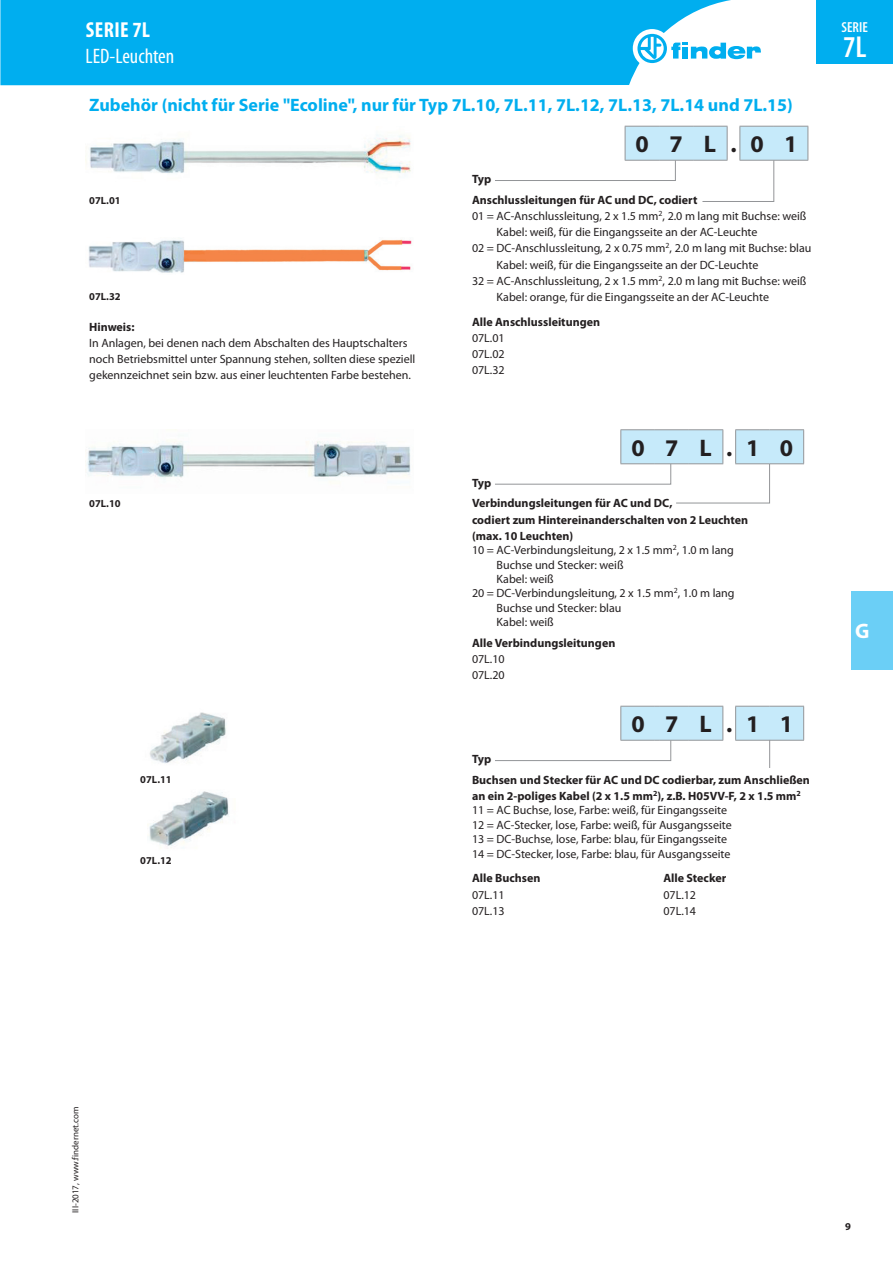
<style>
.page{position:relative;width:893px;height:1263px;background:#fff}
.page>*{position:absolute;margin:0;border:0;box-sizing:border-box;transform-origin:0 0}
.t1{font:600 condensed 30.3px "Myriad Pro";color:#fff}
.t2{font:700 24px "Myriad Pro";letter-spacing:.855em;color:#231f20}
.t3{font:700 condensed 21.75px "Myriad Pro";letter-spacing:.02em;color:#fff}
.t4{font:condensed 21px "Myriad Pro";color:#fff}
.t5{font:700 21px "Myriad Pro";color:#fff}
.t6{font:700 18px "Myriad Pro";color:#00aeef}
.t7{font:600 condensed 14.55px "Myriad Pro";color:#fff}
.t8{font:12px/16.2px "Myriad Pro";color:#231f20}
.t9{font:700 12px/20.4px "Myriad Pro";color:#231f20}
.t10{font:700 10.5px "Myriad Pro";color:#231f20}
.t11{font:9px "Myriad Pro";color:#231f20}
.s1{font-weight:700}
</style>
<div class="page">
<img style="left:85px;top:135px;width:326px;height:38px">
<img style="left:88px;top:238px;width:324px;height:35px">
<img style="left:87px;top:429px;width:324px;height:54px">
<hr style="left:620px;top:429px;width:35px;height:1px;background:#939598">
<hr style="left:655px;top:429px;width:34px;height:1px;background:#939598">
<hr style="left:689px;top:429px;width:34px;height:1px;background:#939598">
<hr style="left:735px;top:429px;width:35px;height:1px;background:#939598">
<hr style="left:770px;top:429px;width:34px;height:1px;background:#939598">
<img style="left:149px;top:712px;width:77px;height:52px">
<img style="left:147px;top:791px;width:82px;height:55px">
<svg style="left:495px;top:126px;width:313px;height:76px"></svg>
<svg style="left:495px;top:430px;width:309px;height:74px"></svg>
<svg style="left:495px;top:706px;width:309px;height:62px"></svg>
<div style="left:0;top:0;width:731px;height:85px;background:#00aeef"></div>
<div style="left:851px;top:591px;width:42px;height:79px;background:#6bcff6"></div>
<div style="left:633px;top:29px;width:38px;height:39px;background:#fff;border-radius:50%"></div>
<svg style="left:637px;top:34px;width:124px;height:29px"></svg>
<div style="left:816px;top:0;width:77px;height:64px;background:#00aeef"></div>
<h3 class="t3" style="left:86px;top:17px;width:66px">SERIE 7L</h3>
<h3 class="t4" style="left:85px;top:43px;width:90px">LED-Leuchten</h3>
<h3 class="t6" style="left:89px;top:93px;width:705px">Zubehör (nicht für Serie "Ecoline", nur für Typ 7L.10, 7L.11, 7L.12, 7L.13, 7L.14 und 7L.15)</h3>
<p class="t10" style="left:89px;top:194px;width:33px">07L.01</p>
<p class="t10" style="left:89px;top:290px;width:33px">07L.32</p>
<p class="t9" style="left:89px;top:316px;width:47px">Hinweis:</p>
<p class="t8" style="left:89px;top:335px;width:328px">In Anlagen, bei denen nach dem Abschalten des Hauptschalters noch Betriebsmittel unter Spannung stehen, sollten diese speziell gekennzeichnet sein bzw. aus einer leuchtenten Farbe bestehen.</p>
<p class="t10" style="left:89px;top:497px;width:33px">07L.10</p>
<p class="t10" style="left:140px;top:773px;width:33px">07L.11</p>
<p class="t10" style="left:140px;top:854px;width:33px">07L.12</p>
<h2 class="t2" style="left:636px;top:128px;width:163px">07L.01</h2>
<p class="t9" style="left:472px;top:169px;width:227px">Typ<br>Anschlussleitungen für AC und DC, codiert</p>
<p class="t8" style="left:472px;top:208px;width:336px">01 = AC-Anschlussleitung, 2 x 1.5 mm<sup>2</sup>, 2.0 m lang mit Buchse: weiß</p>
<p class="t8" style="left:497px;top:224px;width:262px">Kabel: weiß, für die Eingangsseite an der AC-Leuchte</p>
<p class="t8" style="left:472px;top:240px;width:341px">02 = DC-Anschlussleitung, 2 x 0.75 mm<sup>2</sup>, 2.0 m lang mit Buchse: blau</p>
<p class="t8" style="left:497px;top:256px;width:263px">Kabel: weiß, für die Eingangsseite an der DC-Leuchte</p>
<p class="t8" style="left:472px;top:272px;width:336px">32 = AC-Anschlussleitung, 2 x 1.5 mm<sup>2</sup>, 2.0 m lang mit Buchse: weiß</p>
<p class="t8" style="left:497px;top:289px;width:274px">Kabel: orange, für die Eingangsseite an der AC-Leuchte</p>
<p class="t9" style="left:472px;top:311px;width:130px">Alle Anschlussleitungen</p>
<p class="t8" style="left:472px;top:329px;width:34px;text-align:justify">07L.01<br>07L.02<br>07L.32</p>
<h2 class="t2" style="left:631px;top:432px;width:163px">07L.10</h2>
<p class="t9" style="left:472px;top:472px;width:202px">Typ<br>Verbindungsleitungen für AC und DC,</p>
<p class="t9" style="left:472px;top:511px;width:278px;line-height:16.2px">codiert zum Hintereinanderschalten von 2 Leuchten (max. 10 Leuchten)</p>
<p class="t8" style="left:472px;top:542px;width:263px">10 = AC-Verbindungsleitung, 2 x 1.5 mm<sup>2</sup>, 1.0 m lang</p>
<p class="t8" style="left:497px;top:556px;width:129px">Buchse und Stecker: weiß</p>
<p class="t8" style="left:497px;top:571px;width:59px">Kabel: weiß</p>
<p class="t8" style="left:472px;top:585px;width:264px">20 = DC-Verbindungsleitung, 2 x 1.5 mm<sup>2</sup>, 1.0 m lang</p>
<p class="t8" style="left:497px;top:599px;width:126px">Buchse und Stecker: blau</p>
<p class="t8" style="left:497px;top:614px;width:59px">Kabel: weiß</p>
<p class="t9" style="left:472px;top:632px;width:145px">Alle Verbindungsleitungen</p>
<p class="t8" style="left:472px;top:650px;width:34px">07L.10<br>07L.20</p>
<h2 class="t2" style="left:631px;top:708px;width:163px">07L.11</h2>
<p class="t9" style="left:472px;top:749px;width:339px">Typ<br>Buchsen und Stecker für AC und DC codierbar, zum Anschließen</p>
<p class="t8" style="left:472px;top:788px;width:330px;line-height:14.4px"><span class="s1">an ein 2-poliges Kabel (2 x 1.5 mm</span><sup>2</sup><span class="s1">), z.B. H05VV-F, 2 x 1.5 mm</span><sup>2<br></sup>11 = AC Buchse, lose, Farbe: weiß, für Eingangsseite<br>12 = AC-Stecker, lose, Farbe: weiß, für Ausgangsseite<br>13 = DC-Buchse, lose, Farbe: blau, für Eingangsseite<br>14 = DC-Stecker, lose, Farbe: blau, für Ausgangsseite</p>
<p class="t9" style="left:472px;top:868px;width:70px">Alle Buchsen</p>
<p class="t8" style="left:472px;top:886px;width:34px">07L.11<br>07L.13</p>
<p class="t9" style="left:663px;top:868px;width:64px">Alle Stecker</p>
<p class="t8" style="left:663px;top:886px;width:34px">07L.12<br>07L.14</p>
<p class="t7" style="left:842px;top:19px;width:28px">SERIE</p>
<h1 class="t1" style="left:843px;top:30px;width:25px">7L</h1>
<h3 class="t5" style="left:855px;top:618px;width:16px">G</h3>
<p class="t11" style="left:70px;top:1213px;width:108px;rotate:-90deg">III-2017, www.findernet.com</p>
<p class="t10" style="left:845px;top:1219px;width:7px">9</p>
</div>
